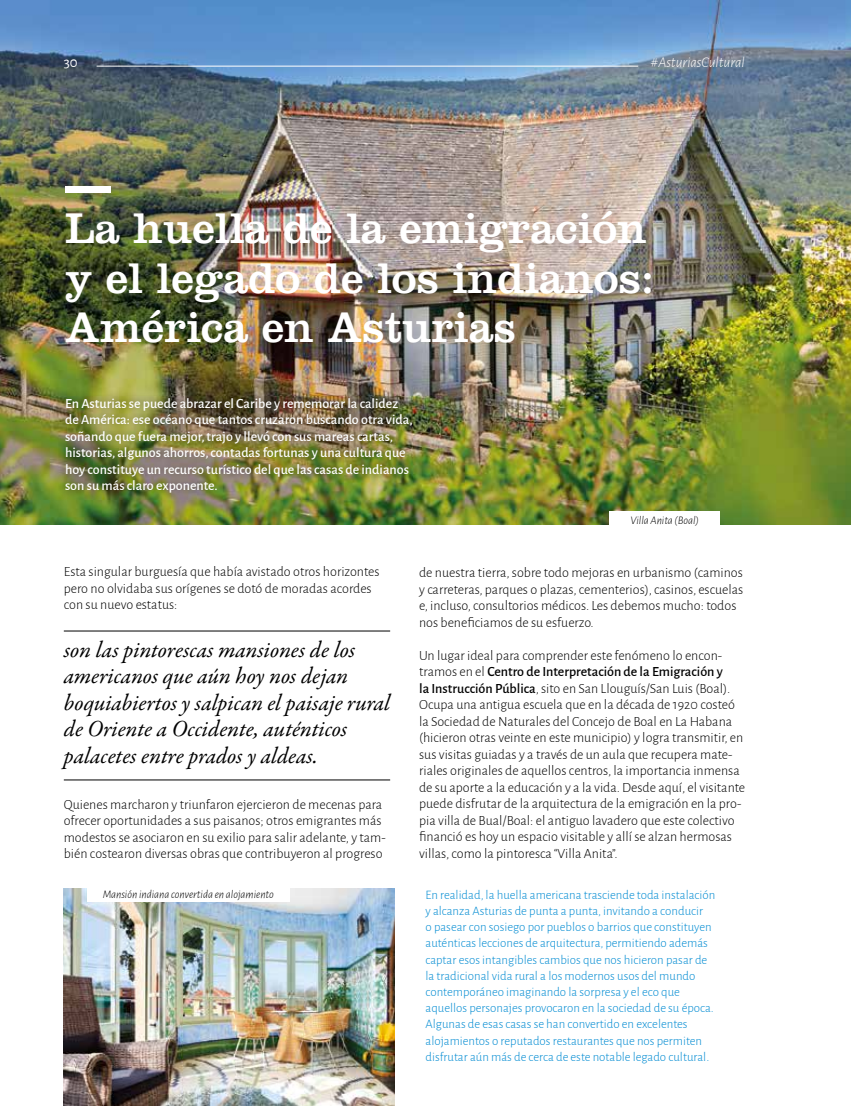
<style>
.page{position:relative;width:851px;height:1106px;background:#fff}
.page>*{position:absolute;margin:0;border:0;box-sizing:border-box;transform-origin:0 0}
.t1{font:44.55px/49.5px "Clarendon LT Std";color:#fff}
.t2{font:italic 23.1px/26.4px "Garamond Premr Pro";color:#000}
.t3{font:italic 300 14.85px "Alegreya Sans";color:#fff}
.t4{font:14.85px "Alegreya Sans";color:#fff}
.t5{font:300 14.1px/16.5px "Alegreya Sans";color:#000}
.t6{font:500 14.1px/16.5px "Alegreya Sans";color:#fff}
.t7{font:300 12.9px/16.2px "Alegreya Sans";color:#008bd2}
.t8{font:italic 300 11.55px "Alegreya Sans";color:#000}
.s1{font-weight:500}
</style>
<div class="page">
<img style="left:0;top:0;width:850px;height:524px">
<hr style="left:97px;top:66px;width:541px;height:1px;background:#fff">
<div style="left:56px;top:389px;width:364px;height:113px;background:#000;opacity:.65"></div>
<hr style="left:64px;top:630px;width:326px;height:1px;background:#000">
<hr style="left:64px;top:779px;width:326px;height:1px;background:#000">
<img style="left:64px;top:888px;width:331px;height:218px">
<div style="left:87px;top:887px;width:202px;height:15px;background:#fff"></div>
<div style="left:609px;top:511px;width:110px;height:14px;background:#fff"></div>
<div style="left:65px;top:186px;width:46px;height:7px;background:#fff"></div>
<p class="t4" style="left:64px;top:52px;width:15px">30</p>
<p class="t3" style="left:651px;top:52px;width:95px">#AsturiasCultural</p>
<h1 class="t1" style="left:65px;top:204px;width:590px">La huella de la emigración y el legado de los indianos:<br>América en Asturias</h1>
<p class="t6" style="left:65px;top:394px;width:349px">En Asturias se puede abrazar el Caribe y rememorar la calidez de América: ese océano que tantos cruzaron buscando otra vida, soñando que fuera mejor, trajo y llevó con sus mareas cartas, historias, algunos ahorros, contadas fortunas y una cultura que hoy constituye un recurso turístico del que las casas de indianos son su más claro exponente.</p>
<p class="t8" style="left:630px;top:513px;width:70px">Villa Anita (Boal)</p>
<p class="t5" style="left:64px;top:563px;width:317px">Esta singular burguesía que había avistado otros horizontes pero no olvidaba sus orígenes se dotó de moradas acordes con su nuevo estatus:</p>
<h2 class="t2" style="left:64px;top:637px;width:328px">son las pintorescas mansiones de los americanos que aún hoy nos dejan boquiabiertos y salpican el paisaje rural de Oriente a Occidente, auténticos palacetes entre prados y aldeas.</h2>
<p class="t5" style="left:64px;top:795px;width:323px">Quienes marcharon y triunfaron ejercieron de mecenas para ofrecer oportunidades a sus paisanos; otros emigrantes más modestos se asociaron en su exilio para salir adelante, y tam&shy;bién costearon diversas obras que contribuyeron al progreso</p>
<p class="t8" style="left:103px;top:886px;width:172px">Mansión indiana convertida en alojamiento</p>
<p class="t5" style="left:419px;top:564px;width:326px">de nuestra tierra, sobre todo mejoras en urbanismo (caminos y carreteras, parques o plazas, cementerios), casinos, escuelas e, incluso, consultorios médicos. Les debemos mucho: todos nos beneficiamos de su esfuerzo.</p>
<p class="t5" style="left:419px;top:646px;width:327px">Un lugar ideal para comprender este fenómeno lo encon&shy;tramos en el <span class="s1">Centro de Interpretación de la Emigración y<br>la Instrucción Pública</span>, sito en San Llouguís/San Luis (Boal).<br>Ocupa una antigua escuela que en la década de 1920 costeó la Sociedad de Naturales del Concejo de Boal en La Habana (hicieron otras veinte en este municipio) y logra transmitir, en sus visitas guiadas y a través de un aula que recupera mate&shy;riales originales de aquellos centros, la importancia inmensa de su aporte a la educación y a la vida. Desde aquí, el visitante puede disfrutar de la arquitectura de la emigración en la pro&shy;pia villa de Bual/Boal: el antiguo lavadero que este colectivo financió es hoy un espacio visitable y allí se alzan hermosas villas, como la pintoresca “Villa Anita”.</p>
<p class="t7" style="left:425px;top:886px;width:291px">En realidad, la huella americana trasciende toda instalación y alcanza Asturias de punta a punta, invitando a conducir<br>o pasear con sosiego por pueblos o barrios que constituyen auténticas lecciones de arquitectura, permitiendo además captar esos intangibles cambios que nos hicieron pasar de la tradicional vida rural a los modernos usos del mundo contemporáneo imaginando la sorpresa y el eco que aquellos personajes provocaron en la sociedad de su época.<br>Algunas de esas casas se han convertido en excelentes alojamientos o reputados restaurantes que nos permiten disfrutar aún más de cerca de este notable legado cultural.</p>
</div>
